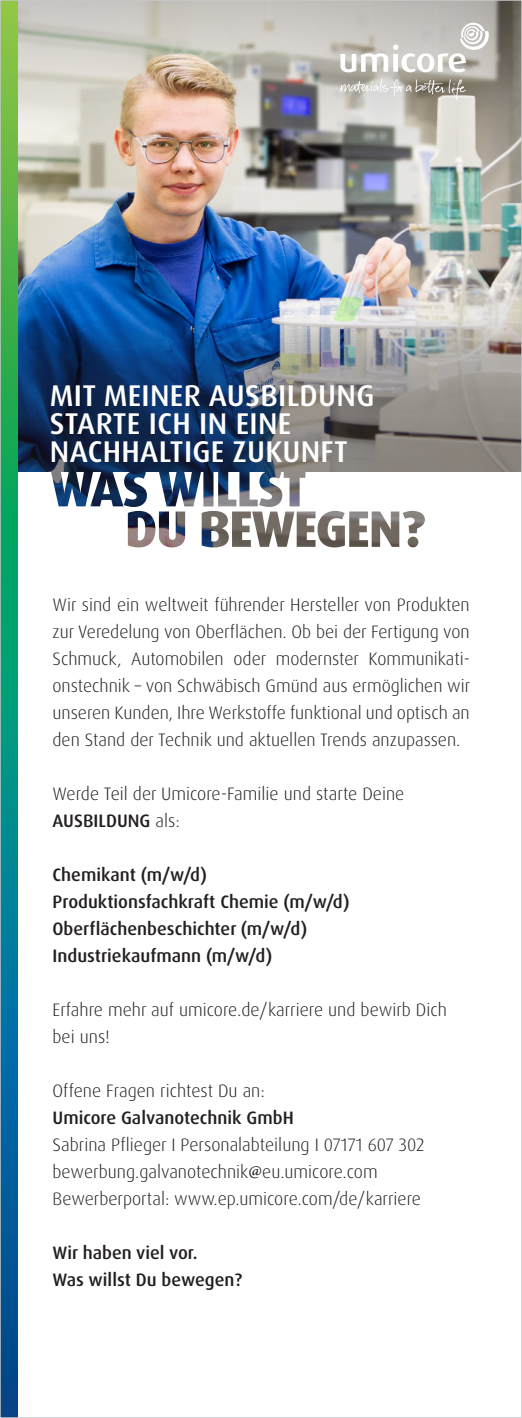
<style>
.page{position:relative;width:522px;height:1418px;background:#fff}
.page>*{position:absolute;margin:0;border:0;box-sizing:border-box;transform-origin:0 0}
.t1{font:500 30px/28px "Dax Pro";letter-spacing:.01em;color:#fff}
.t2{font:300 18px/27px "Dax Pro";color:#231f20}
.t3{font:500 18px/27px "Dax Pro";color:#231f20}
.s1{font-weight:500}
.s2{font-family:"Minion Pro";font-weight:400}
</style>
<div class="page">
<img style="left:17px;top:2px;width:503px;height:289px">
<img style="left:17px;top:291px;width:503px;height:181px">
<svg style="left:17px;top:472px;width:408px;height:92px"></svg>
<svg style="left:2px;top:2px;width:15px;height:1413px;background:#1c8e74"></svg>
<svg style="left:340px;top:23px;width:148px;height:49px"></svg>
<svg style="left:340px;top:78px;width:125px;height:22px;background:#b5b2a9"></svg>
<h1 class="t1" style="left:50px;top:382px;width:326px">MIT MEINER AUSBILDUNG<br>STARTE ICH IN EINE<br>NACHHALTIGE ZUKUNFT</h1>
<p class="t2" style="left:53px;top:591px;width:419px;text-align:justify">Wir sind ein weltweit führender Hersteller von Produkten zur Veredelung von Oberflächen. Ob bei der Fertigung von Schmuck, Automobilen oder modernster Kommunikati&shy;onstechnik – von Schwäbisch Gmünd aus ermöglichen wir unseren Kunden, Ihre Werkstoffe funktional und optisch an den Stand der Technik und aktuellen Trends anzupassen.</p>
<p class="t2" style="left:53px;top:780px;width:353px">Werde Teil der Umicore-Familie und starte Deine<br><span class="s1">AUSBILDUNG</span> als:</p>
<p class="t3" style="left:53px;top:861px;width:298px">Chemikant (m/w/d)<br>Produktionsfachkraft Chemie (m/w/d)<br>Oberflächenbeschichter (m/w/d)<br>Industriekaufmann (m/w/d)</p>
<p class="t2" style="left:53px;top:996px;width:396px">Erfahre mehr auf umicore.de/karriere und bewirb Dich bei uns!</p>
<p class="t2" style="left:53px;top:1077px;width:214px">Offene Fragen richtest Du an:</p>
<p class="t3" style="left:53px;top:1104px;width:243px">Umicore Galvanotechnik GmbH</p>
<p class="t2" style="left:53px;top:1131px;width:373px">Sabrina Pflieger I Personalabteilung I 07171 607 302 bewerbung.galvanotechnik<span class="s2">@</span>eu.umicore.com<br>Bewerberportal: www.ep.umicore.com/de/karriere</p>
<p class="t3" style="left:53px;top:1239px;width:191px">Wir haben viel vor.<br>Was willst Du bewegen?</p>
</div>
